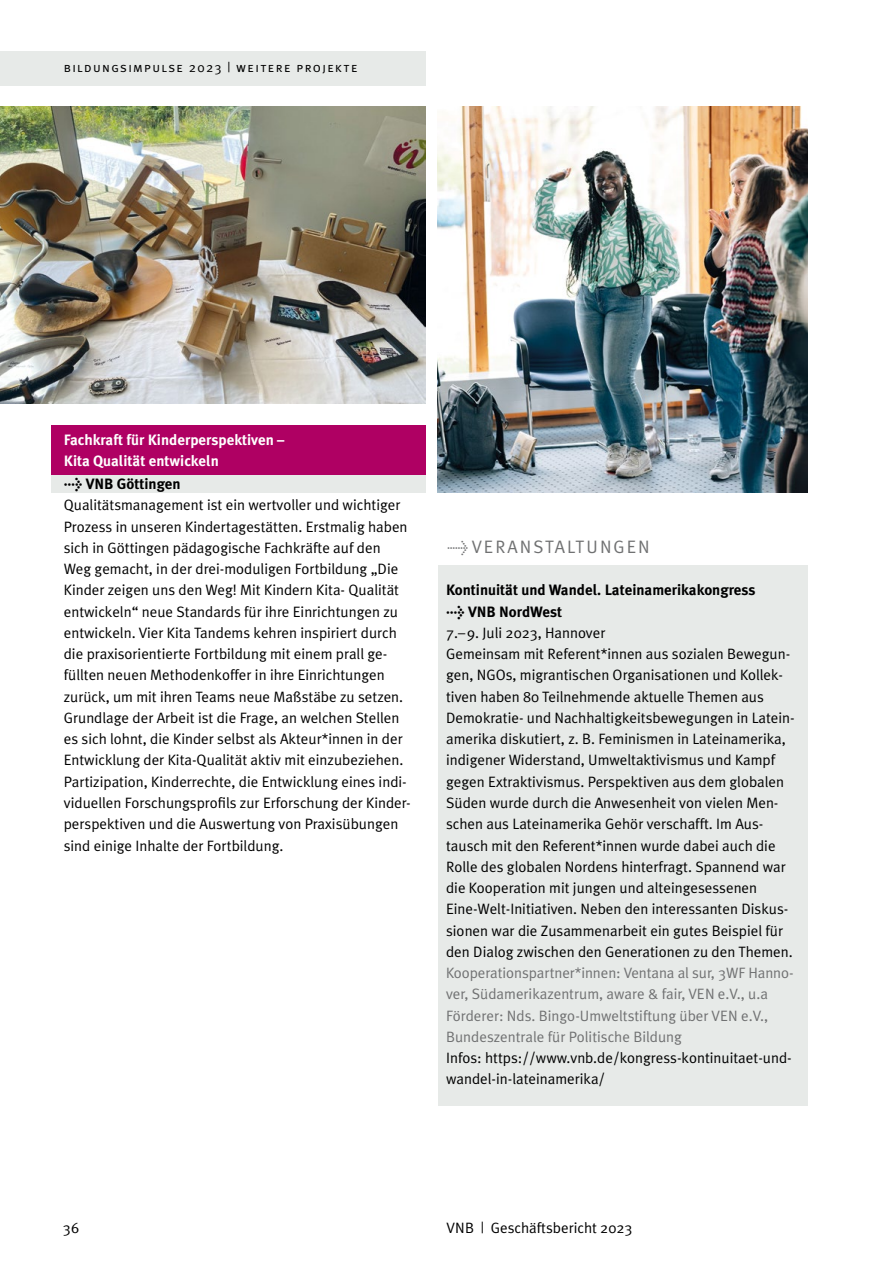
<style>
.page{position:relative;width:893px;height:1263px;background:#fff}
.page>*{position:absolute;margin:0;border:0;box-sizing:border-box;transform-origin:0 0}
.t1{font:18px "Meta Plus Normal";letter-spacing:.105em;color:#707172}
.t2{font:15px/21.3px "Meta Plus Normal";color:#000}
.t3{font:15px/21.3px "Meta Plus Normal";color:#707172}
.t4{font:700 15px "Meta Plus";color:#000}
.t5{font:700 15px "Meta Plus";color:#fff}
.t6{font:13.5px "Meta Plus Normal Caps";letter-spacing:.1em;color:#000}
.s1{font-family:"Meta Plus Normal"}
</style>
<div class="page">
<div style="left:0;top:51px;width:425px;height:34px;background:#e7eae8"></div>
<div style="left:51px;top:425px;width:374px;height:50px;background:#af0063"></div>
<div style="left:51px;top:475px;width:374px;height:17px;background:#e7eae8"></div>
<div style="left:438px;top:566px;width:370px;height:540px;background:#e7eae8"></div>
<img style="left:0;top:106px;width:425px;height:298px">
<img style="left:438px;top:106px;width:370px;height:386px">
<p class="t6" style="left:64px;top:59px;width:295px">bildungsimpulse <span class="s1">2023 |</span> weitere projekte</p>
<p class="t5" style="left:64px;top:431px;width:222px">Fachkraft für Kinderperspektiven –</p>
<p class="t5" style="left:64px;top:452px;width:157px">Kita Qualität entwickeln</p>
<p class="t4" style="left:64px;top:475px;width:118px">&gt; VNB Göttingen</p>
<p class="t2" style="left:64px;top:494px;width:348px">Qualitätsmanagement ist ein wertvoller und wichtiger Prozess in unseren Kindertagestätten. Erstmalig haben sich in Göttingen pädagogische Fachkräfte auf den Weg gemacht, in der drei-moduligen Fortbildung „Die Kinder zeigen uns den Weg! Mit Kindern Kita- Qualität entwickeln“ neue Standards für ihre Einrichtungen zu entwickeln. Vier Kita Tandems kehren inspiriert durch die praxisorientierte Fortbildung mit einem prall ge&shy;füllten neuen Methodenkoffer in ihre Einrichtungen zurück, um mit ihren Teams neue Maßstäbe zu setzen.<br>Grundlage der Arbeit ist die Frage, an welchen Stellen es sich lohnt, die Kinder selbst als Akteur*innen in der Entwicklung der Kita-Qualität aktiv mit einzubeziehen.<br>Partizipation, Kinderrechte, die Entwicklung eines indi&shy;viduellen Forschungsprofils zur Erforschung der Kinder&shy;perspektiven und die Auswertung von Praxisübungen sind einige Inhalte der Fortbildung.</p>
<p class="t1" style="left:448px;top:536px;width:204px">&gt; VERANSTALTUNGEN</p>
<p class="t4" style="left:446px;top:581px;width:311px">Kontinuität und Wandel. Lateinamerikakongress</p>
<p class="t4" style="left:446px;top:603px;width:118px">&gt; VNB NordWest</p>
<p class="t2" style="left:446px;top:622px;width:161px">7.– 9. Juli 2023, Hannover</p>
<p class="t2" style="left:446px;top:643px;width:350px">Gemeinsam mit Referent*innen aus sozialen Bewegun&shy;gen, NGOs, migrantischen Organisationen und Kollek&shy;tiven haben 80 Teilnehmende aktuelle Themen aus Demokratie- und Nachhaltigkeitsbewegungen in Latein&shy;amerika diskutiert, z. B. Feminismen in Lateinamerika, indigener Widerstand, Umweltaktivismus und Kampf gegen Extraktivismus. Perspektiven aus dem globalen Süden wurde durch die Anwesenheit von vielen Men&shy;schen aus Lateinamerika Gehör verschafft. Im Aus&shy;tausch mit den Referent*innen wurde dabei auch die Rolle des globalen Nordens hinterfragt. Spannend war die Kooperation mit jungen und alteingesessenen Eine-Welt-Initiativen. Neben den interessanten Diskus&shy;sionen war die Zusammenarbeit ein gutes Beispiel für den Dialog zwischen den Generationen zu den Themen.</p>
<p class="t3" style="left:446px;top:962px;width:349px">Kooperationspartner*innen: Ventana al sur, 3WF Hanno&shy;ver, Südamerikazentrum, aware &amp; fair, VEN e.V., u.a</p>
<p class="t3" style="left:446px;top:1004px;width:323px">Förderer: Nds. Bingo-Umweltstiftung über VEN e.V.,<br>Bundeszentrale für Politische Bildung</p>
<p class="t2" style="left:446px;top:1047px;width:347px">Infos: https://www.vnb.de/kongress-kontinuitaet-und&shy;wandel-in-lateinamerika/</p>
<p class="t2" style="left:63px;top:1217px;width:18px">36</p>
<p class="t2" style="left:446px;top:1217px;width:187px">VNB | Geschäftsbericht 2023</p>
</div>
